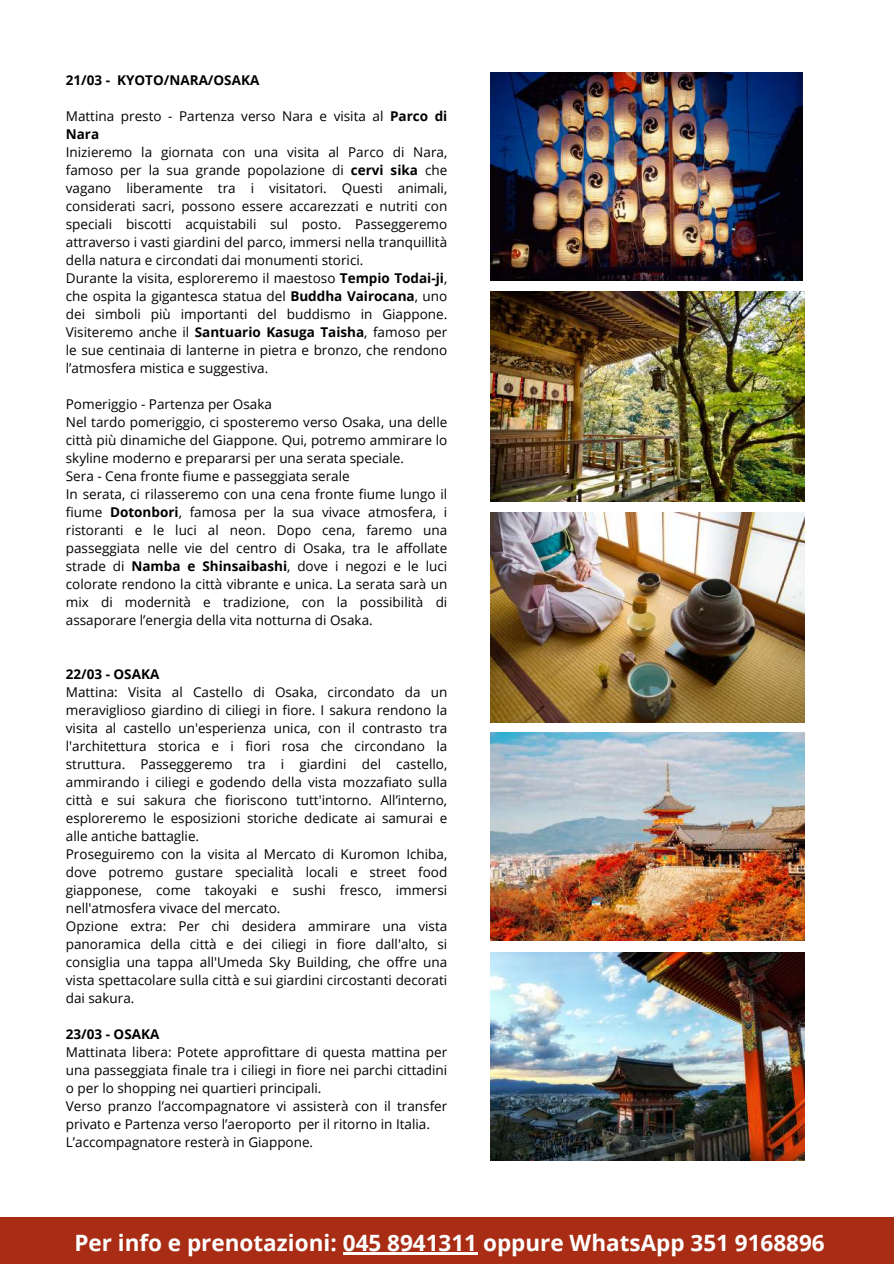
<style>
.page{position:relative;width:894px;height:1264px;background:#fff}
.page>*{position:absolute;margin:0;border:0;box-sizing:border-box;transform-origin:0 0}
.t1{font:700 22.5px "Open Sans";color:#fff}
.t2{font:13.5px/18px "Open Sans";color:#000}
.t3{font:700 13.5px "Open Sans";color:#000}
.s1{font-weight:700}
</style>
<div class="page">
<img style="left:490px;top:732px;width:314px;height:208px">
<img style="left:490px;top:952px;width:314px;height:208px">
<img style="left:490px;top:512px;width:314px;height:211px">
<img style="left:490px;top:292px;width:314px;height:209px">
<div style="left:0;top:1216px;width:893px;height:47px;background:#a92d15"></div>
<img style="left:490px;top:72px;width:312px;height:209px">
<hr style="left:343px;top:1252px;width:134px;height:2px;background:#fff">
<p class="t3" style="left:66px;top:70px;width:195px">21/03 - KYOTO/NARA/OSAKA</p>
<p class="t2" style="left:66px;top:106px;width:383px">Mattina presto - Partenza verso Nara e visita al <span class="s1">Parco di<br>Nara</span></p>
<p class="t2" style="left:66px;top:142px;width:383px">Inizieremo la giornata con una visita al Parco di Nara, famoso per la sua grande popolazione di <span class="s1">cervi sika</span> che vagano liberamente tra i visitatori. Questi animali, considerati sacri, possono essere accarezzati e nutriti con speciali biscotti acquistabili sul posto. Passeggeremo attraverso i vasti giardini del parco, immersi nella tranquillità della natura e circondati dai monumenti storici.<br>Durante la visita, esploreremo il maestoso <span class="s1">Tempio Todai-ji</span>, che ospita la gigantesca statua del <span class="s1">Buddha Vairocana</span>, uno dei simboli più importanti del buddismo in Giappone.<br>Visiteremo anche il <span class="s1">Santuario Kasuga Taisha</span>, famoso per le sue centinaia di lanterne in pietra e bronzo, che rendono l’atmosfera mistica e suggestiva.</p>
<p class="t2" style="left:66px;top:394px;width:383px">Pomeriggio - Partenza per Osaka<br>Nel tardo pomeriggio, ci sposteremo verso Osaka, una delle città più dinamiche del Giappone. Qui, potremo ammirare lo skyline moderno e prepararsi per una serata speciale.<br>Sera - Cena fronte fiume e passeggiata serale<br>In serata, ci rilasseremo con una cena fronte fiume lungo il fiume <span class="s1">Dotonbori</span>, famosa per la sua vivace atmosfera, i ristoranti e le luci al neon. Dopo cena, faremo una passeggiata nelle vie del centro di Osaka, tra le affollate strade di <span class="s1">Namba e Shinsaibashi</span>, dove i negozi e le luci colorate rendono la città vibrante e unica. La serata sarà un mix di modernità e tradizione, con la possibilità di assaporare l’energia della vita notturna di Osaka.</p>
<p class="t3" style="left:66px;top:664px;width:95px">22/03 - OSAKA</p>
<p class="t2" style="left:66px;top:682px;width:383px">Mattina: Visita al Castello di Osaka, circondato da un meraviglioso giardino di ciliegi in fiore. I sakura rendono la visita al castello un'esperienza unica, con il contrasto tra l'architettura storica e i fiori rosa che circondano la struttura. Passeggeremo tra i giardini del castello, ammirando i ciliegi e godendo della vista mozzafiato sulla città e sui sakura che fioriscono tutt'intorno. All’interno, esploreremo le esposizioni storiche dedicate ai samurai e alle antiche battaglie.<br>Proseguiremo con la visita al Mercato di Kuromon Ichiba, dove potremo gustare specialità locali e street food giapponese, come takoyaki e sushi fresco, immersi nell'atmosfera vivace del mercato.<br>Opzione extra: Per chi desidera ammirare una vista panoramica della città e dei ciliegi in fiore dall'alto, si consiglia una tappa all'Umeda Sky Building, che offre una vista spettacolare sulla città e sui giardini circostanti decorati dai sakura.</p>
<p class="t3" style="left:66px;top:1024px;width:95px">23/03 - OSAKA</p>
<p class="t2" style="left:66px;top:1042px;width:383px">Mattinata libera: Potete approfittare di questa mattina per una passeggiata finale tra i ciliegi in fiore nei parchi cittadini o per lo shopping nei quartieri principali.<br>Verso pranzo l’accompagnatore vi assisterà con il transfer privato e Partenza verso l’aeroporto per il ritorno in Italia.<br>L’accompagnatore resterà in Giappone.</p>
<h1 class="t1" style="left:74px;top:1226px;width:751px">Per info e prenotazioni: 045 8941311 oppure WhatsApp 351 9168896</h1>
</div>
